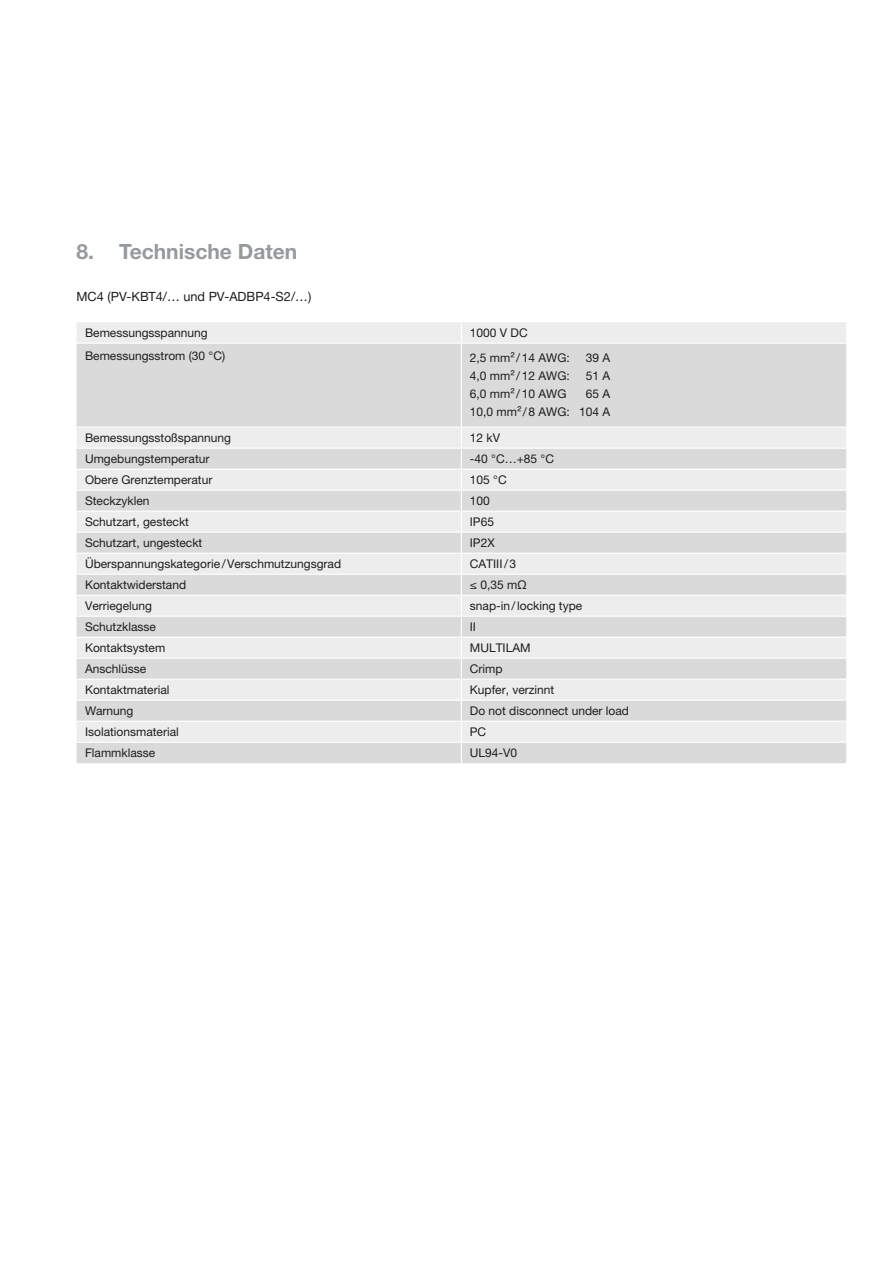
<style>
.page{position:relative;width:893px;height:1263px;background:#fff}
.page>*{position:absolute;margin:0;border:0;box-sizing:border-box;transform-origin:0 0}
.DS_Headline_Table{font:700 21px "Helvetica Neue LTW1 G";color:#979a9c}
.DS_Copy_Text_DE{font:12.75px "Helvetica Neue LTW1 G";color:#1d1d1b}
.DS_Table_Body_neutra{font:12px "Helvetica Neue LTW1 G";color:#1d1d1b}
</style>
<div class="page">
<div style="left:77px;top:322px;width:769px;height:21px;background:#ededed"></div>
<svg style="left:77px;top:344px;width:769px;height:419px;background:#e1e1e1"></svg>
<svg style="left:461px;top:322px;width:1px;height:21px"></svg>
<hr style="left:461px;top:344px;width:1px;height:83px;background:#fff">
<hr style="left:77px;top:427px;width:384px;height:1px;background:#fff">
<hr style="left:461px;top:427px;width:385px;height:1px;background:#fff">
<hr style="left:77px;top:448px;width:384px;height:1px;background:#fff">
<hr style="left:461px;top:448px;width:385px;height:1px;background:#fff">
<hr style="left:77px;top:469px;width:384px;height:1px;background:#fff">
<hr style="left:461px;top:469px;width:385px;height:1px;background:#fff">
<hr style="left:77px;top:490px;width:384px;height:1px;background:#fff">
<hr style="left:461px;top:490px;width:385px;height:1px;background:#fff">
<hr style="left:77px;top:511px;width:384px;height:1px;background:#fff">
<hr style="left:461px;top:511px;width:385px;height:1px;background:#fff">
<hr style="left:77px;top:532px;width:384px;height:1px;background:#fff">
<hr style="left:461px;top:532px;width:385px;height:1px;background:#fff">
<hr style="left:77px;top:553px;width:384px;height:1px;background:#fff">
<hr style="left:461px;top:553px;width:385px;height:1px;background:#fff">
<hr style="left:77px;top:574px;width:384px;height:1px;background:#fff">
<hr style="left:461px;top:574px;width:385px;height:1px;background:#fff">
<hr style="left:77px;top:595px;width:384px;height:1px;background:#fff">
<hr style="left:461px;top:595px;width:385px;height:1px;background:#fff">
<hr style="left:77px;top:616px;width:384px;height:1px;background:#fff">
<hr style="left:461px;top:616px;width:385px;height:1px;background:#fff">
<hr style="left:77px;top:637px;width:384px;height:1px;background:#fff">
<hr style="left:461px;top:637px;width:385px;height:1px;background:#fff">
<hr style="left:77px;top:658px;width:384px;height:1px;background:#fff">
<hr style="left:461px;top:658px;width:385px;height:1px;background:#fff">
<hr style="left:77px;top:679px;width:384px;height:1px;background:#fff">
<hr style="left:461px;top:679px;width:385px;height:1px;background:#fff">
<hr style="left:77px;top:700px;width:384px;height:1px;background:#fff">
<hr style="left:461px;top:700px;width:385px;height:1px;background:#fff">
<hr style="left:77px;top:721px;width:384px;height:1px;background:#fff">
<hr style="left:461px;top:721px;width:385px;height:1px;background:#fff">
<hr style="left:77px;top:742px;width:384px;height:1px;background:#fff">
<hr style="left:461px;top:742px;width:385px;height:1px;background:#fff">
<svg style="left:461px;top:428px;width:1px;height:335px"></svg>
<p class="DS_Headline_Table" style="left:77px;top:239px;width:222px">8. Technische Daten</p>
<p class="DS_Copy_Text_DE" style="left:77px;top:289px;width:236px">MC4 (PV-KBT4/… und PV-ADBP4-S2/…)</p>
<p class="DS_Table_Body_neutra" style="left:85px;top:325px;width:124px">Bemessungsspannung</p>
<p class="DS_Table_Body_neutra" style="left:470px;top:325px;width:59px">1000 V DC</p>
<p class="DS_Table_Body_neutra" style="left:85px;top:349px;width:142px">Bemessungsstrom (30 °C)</p>
<p class="DS_Table_Body_neutra" style="left:470px;top:351px;width:101px">2,5 mm²/14 AWG:</p>
<p class="DS_Table_Body_neutra" style="left:586px;top:351px;width:26px">39 A</p>
<p class="DS_Table_Body_neutra" style="left:470px;top:369px;width:101px">4,0 mm²/12 AWG:</p>
<p class="DS_Table_Body_neutra" style="left:586px;top:369px;width:26px">51 A</p>
<p class="DS_Table_Body_neutra" style="left:470px;top:387px;width:98px">6,0 mm²/10 AWG</p>
<p class="DS_Table_Body_neutra" style="left:586px;top:387px;width:26px">65 A</p>
<p class="DS_Table_Body_neutra" style="left:470px;top:405px;width:142px">10,0 mm²/8 AWG: 104 A</p>
<p class="DS_Table_Body_neutra" style="left:85px;top:430px;width:148px">Bemessungsstoßspannung</p>
<p class="DS_Table_Body_neutra" style="left:470px;top:430px;width:32px">12 kV</p>
<p class="DS_Table_Body_neutra" style="left:85px;top:451px;width:126px">Umgebungstemperatur</p>
<p class="DS_Table_Body_neutra" style="left:470px;top:451px;width:86px">-40 °C…+85 °C</p>
<p class="DS_Table_Body_neutra" style="left:85px;top:472px;width:129px">Obere Grenztemperatur</p>
<p class="DS_Table_Body_neutra" style="left:470px;top:472px;width:38px">105 °C</p>
<p class="DS_Table_Body_neutra" style="left:85px;top:493px;width:66px">Steckzyklen</p>
<p class="DS_Table_Body_neutra" style="left:470px;top:493px;width:22px">100</p>
<p class="DS_Table_Body_neutra" style="left:85px;top:514px;width:106px">Schutzart, gesteckt</p>
<p class="DS_Table_Body_neutra" style="left:470px;top:514px;width:26px">IP65</p>
<p class="DS_Table_Body_neutra" style="left:85px;top:535px;width:119px">Schutzart, ungesteckt</p>
<p class="DS_Table_Body_neutra" style="left:470px;top:535px;width:26px">IP2X</p>
<p class="DS_Table_Body_neutra" style="left:85px;top:556px;width:258px">Überspannungskategorie/Verschmutzungsgrad</p>
<p class="DS_Table_Body_neutra" style="left:470px;top:556px;width:48px">CATIII/3</p>
<p class="DS_Table_Body_neutra" style="left:85px;top:577px;width:103px">Kontaktwiderstand</p>
<p class="DS_Table_Body_neutra" style="left:470px;top:577px;width:58px">≤ 0,35 mΩ</p>
<p class="DS_Table_Body_neutra" style="left:85px;top:598px;width:69px">Verriegelung</p>
<p class="DS_Table_Body_neutra" style="left:470px;top:598px;width:114px">snap-in/locking type</p>
<p class="DS_Table_Body_neutra" style="left:85px;top:619px;width:72px">Schutzklasse</p>
<p class="DS_Table_Body_neutra" style="left:470px;top:619px;width:8px">II</p>
<p class="DS_Table_Body_neutra" style="left:85px;top:640px;width:82px">Kontaktsystem</p>
<p class="DS_Table_Body_neutra" style="left:470px;top:640px;width:62px">MULTILAM</p>
<p class="DS_Table_Body_neutra" style="left:85px;top:661px;width:63px">Anschlüsse</p>
<p class="DS_Table_Body_neutra" style="left:470px;top:661px;width:34px">Crimp</p>
<p class="DS_Table_Body_neutra" style="left:85px;top:682px;width:86px">Kontaktmaterial</p>
<p class="DS_Table_Body_neutra" style="left:470px;top:682px;width:86px">Kupfer, verzinnt</p>
<p class="DS_Table_Body_neutra" style="left:85px;top:703px;width:50px">Warnung</p>
<p class="DS_Table_Body_neutra" style="left:470px;top:703px;width:161px">Do not disconnect under load</p>
<p class="DS_Table_Body_neutra" style="left:85px;top:724px;width:95px">Isolationsmaterial</p>
<p class="DS_Table_Body_neutra" style="left:470px;top:724px;width:18px">PC</p>
<p class="DS_Table_Body_neutra" style="left:85px;top:745px;width:72px">Flammklasse</p>
<p class="DS_Table_Body_neutra" style="left:470px;top:745px;width:49px">UL94-V0</p>
</div>
